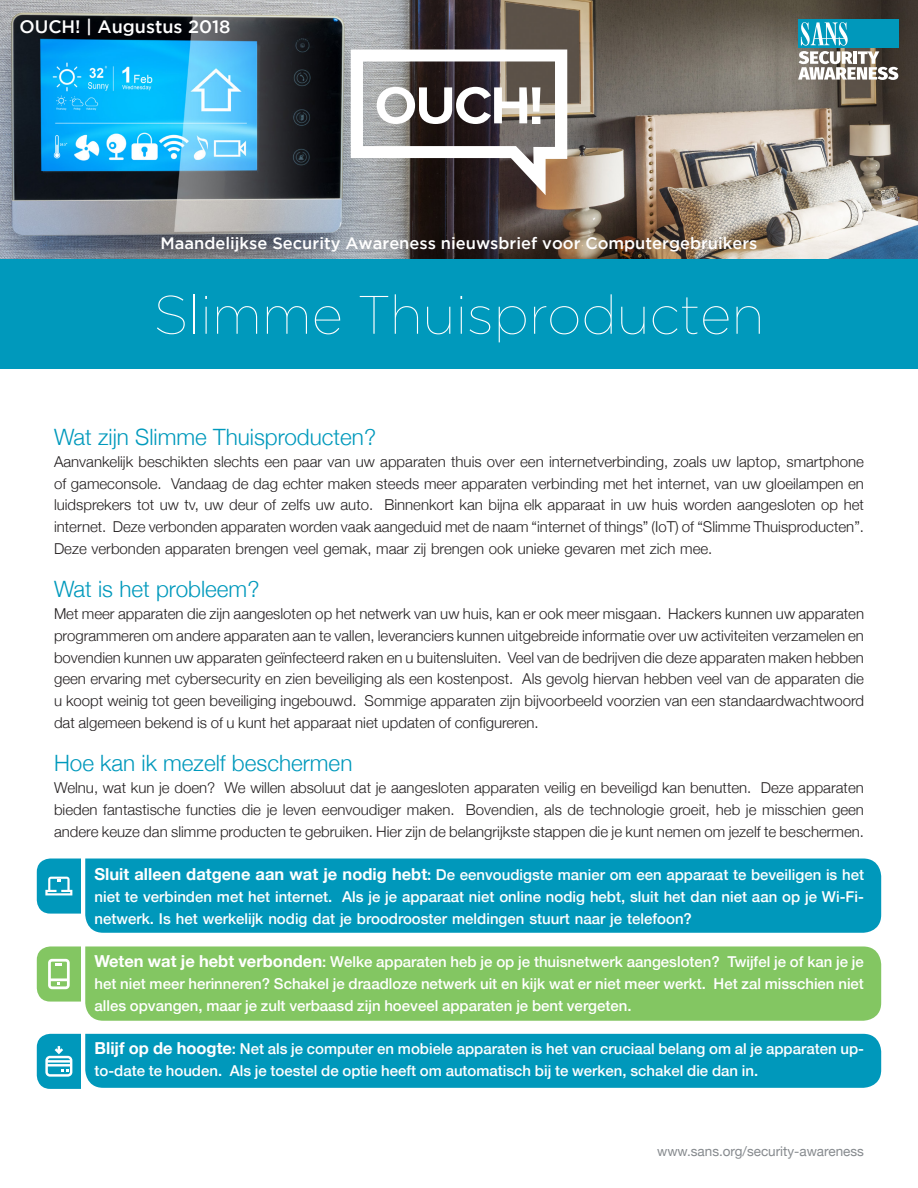
<style>
.page{position:relative;width:918px;height:1188px;background:#fff}
.page>*{position:absolute;margin:0;border:0;box-sizing:border-box;transform-origin:0 0}
.t1{font:100 54px "Gotham";color:#fff}
.MainText{font:300 22.5px "Helvetica Neue";color:#0099bc}
.t2{font:500 18px "Gotham";color:#fff}
.t3{font:500 16.5px "Gotham";color:#fff}
.MainText-2{font:300 15px/21.8px "Helvetica Neue";color:#231f20}
.indents{font:500 15px/21.8px "Helvetica Neue";color:#fff}
.t4{font:13.5px "Helvetica Neue";color:#868a8e}
.s1{font-weight:700;font-size:16.5px}
</style>
<div class="page">
<div style="left:85px;top:859px;width:796px;height:74px;background:#0098bb"></div>
<div style="left:85px;top:946px;width:796px;height:75px;background:#83c662"></div>
<img style="left:0;top:0;width:918px;height:259px">
<div style="left:0;top:259px;width:918px;height:110px;background:#0099bc"></div>
<svg style="left:351px;top:50px;width:216px;height:145px"></svg>
<div style="left:798px;top:19px;width:100px;height:29px;background:#0098bb"></div>
<svg style="left:798px;top:22px;width:100px;height:58px"></svg>
<div style="left:37px;top:1034px;width:844px;height:55px;background:#0098bb"></div>
<svg style="left:37px;top:859px;width:44px;height:55px;background:#1fa4c3"></svg>
<svg style="left:37px;top:946px;width:44px;height:56px;background:#98cf7d"></svg>
<p class="t2" style="left:19px;top:16px;width:213px">OUCH! | Augustus 2018</p>
<p class="t3" style="left:160px;top:233px;width:599px">Maandelijkse Security Awareness nieuwsbrief voor Computergebruikers</p>
<p class="t1" style="left:154px;top:286px;width:612px">Slimme Thuisproducten</p>
<p class="MainText" style="left:54px;top:419px;width:324px">Wat zijn Slimme Thuisproducten?</p>
<p class="MainText-2" style="left:54px;top:450px;width:811px;text-align:right">Aanvankelijk beschikten slechts een paar van uw apparaten thuis over een internetverbinding, zoals uw laptop, smartphone<br>Vandaag de dag echter maken steeds meer apparaten verbinding met het internet, van uw gloeilampen en</p>
<p class="MainText-2" style="left:54px;top:471px;width:109px">of gameconsole.</p>
<p class="MainText-2" style="left:54px;top:493px;width:812px">luidsprekers tot uw tv, uw deur of zelfs uw auto.<br>internet. Deze verbonden apparaten worden vaak aangeduid met de naam “internet of things” (IoT) of “Slimme Thuisproducten .“<br>Deze verbonden apparaten brengen veel gemak, maar zij brengen ook unieke gevaren met zich mee.</p>
<p class="MainText" style="left:54px;top:571px;width:207px">Wat is het probleem?</p>
<p class="MainText-2" style="left:668px;top:602px;width:197px">Hackers kunnen uw apparaten</p>
<p class="MainText-2" style="left:384px;top:493px;width:481px">Binnenkort kan bijna elk apparaat in uw huis worden aangesloten op het</p>
<p class="MainText-2" style="left:54px;top:602px;width:609px">Met meer apparaten die zijn aangesloten op het netwerk van uw huis, kan er ook meer misgaan.</p>
<p class="MainText-2" style="left:54px;top:624px;width:812px">programmeren om andere apparaten aan te vallen, leveranciers kunnen uitgebreide informatie over uw activiteiten verzamelen en</p>
<p class="MainText-2" style="left:54px;top:645px;width:812px">bovendien kunnen uw apparaten geïnfecteerd raken en u buitensluiten. Veel van de bedrijven die deze apparaten maken hebben</p>
<p class="MainText-2" style="left:522px;top:667px;width:343px">Als gevolg hiervan hebben veel van de apparaten die</p>
<p class="MainText-2" style="left:365px;top:667px;width:501px;text-indent:-311px">geen ervaring met cybersecurity en zien beveiliging als een kostenpost.<br>Sommige apparaten zijn bijvoorbeeld voorzien van een standaardwachtwoord</p>
<p class="MainText-2" style="left:54px;top:689px;width:486px">u koopt weinig tot geen beveiliging ingebouwd.<br>dat algemeen bekend is of u kunt het apparaat niet updaten of configureren.</p>
<p class="MainText" style="left:54px;top:745px;width:300px">Hoe kan ik mezelf beschermen</p>
<p class="MainText-2" style="left:54px;top:776px;width:163px">Welnu, wat kun je doen?</p>
<p class="MainText-2" style="left:225px;top:776px;width:528px">We willen absoluut dat je aangesloten apparaten veilig en beveiligd kan benutten.</p>
<p class="MainText-2" style="left:761px;top:776px;width:105px">Deze apparaten</p>
<p class="MainText-2" style="left:54px;top:798px;width:812px">bieden fantastische functies die je leven eenvoudiger maken.<br>andere keuze dan slimme producten te gebruiken. Hier zijn de belangrijkste stappen die je kunt nemen om jezelf te beschermen.</p>
<p class="indents" style="left:94px;top:863px;width:771px"><span class="s1">Sluit alleen datgene aan wat je nodig hebt</span>: De eenvoudigste manier om een apparaat te beveiligen is het</p>
<p class="indents" style="left:94px;top:906px;width:599px">netwerk. Is het werkelijk nodig dat je broodrooster meldingen stuurt naar je telefoon?</p>
<p class="MainText-2" style="left:466px;top:798px;width:400px">Bovendien, als de technologie groeit, heb je misschien geen</p>
<p class="indents" style="left:94px;top:885px;width:239px">niet te verbinden met het internet.</p>
<p class="indents" style="left:342px;top:885px;width:523px">Als je je apparaat niet online nodig hebt, sluit het dan niet aan op je Wi-Fi-</p>
<p class="indents" style="left:714px;top:950px;width:152px;text-indent:-619px"><span class="s1">Weten wat je hebt verbonden</span>: Welke apparaten heb je op je thuisnetwerk aangesloten?<br>Het zal misschien niet</p>
<p class="indents" style="left:728px;top:950px;width:138px">Twijfel je of kan je je</p>
<p class="indents" style="left:94px;top:972px;width:613px">het niet meer herinneren? Schakel je draadloze netwerk uit en kijk wat er niet meer werkt. alles opvangen, maar je zult verbaasd zijn hoeveel apparaten je bent vergeten.</p>
<p class="indents" style="left:94px;top:1037px;width:771px"><span class="s1">Blijf op de hoogte</span>: Net als je computer en mobiele apparaten is het van cruciaal belang om al je apparaten up-</p>
<p class="indents" style="left:94px;top:1059px;width:129px">to-date te houden.</p>
<p class="indents" style="left:230px;top:1059px;width:530px">Als je toestel de optie heeft om automatisch bij te werken, schakel die dan in.</p>
<p class="t4" style="left:657px;top:1142px;width:208px">www.sans.org/security-awareness</p>
</div>
